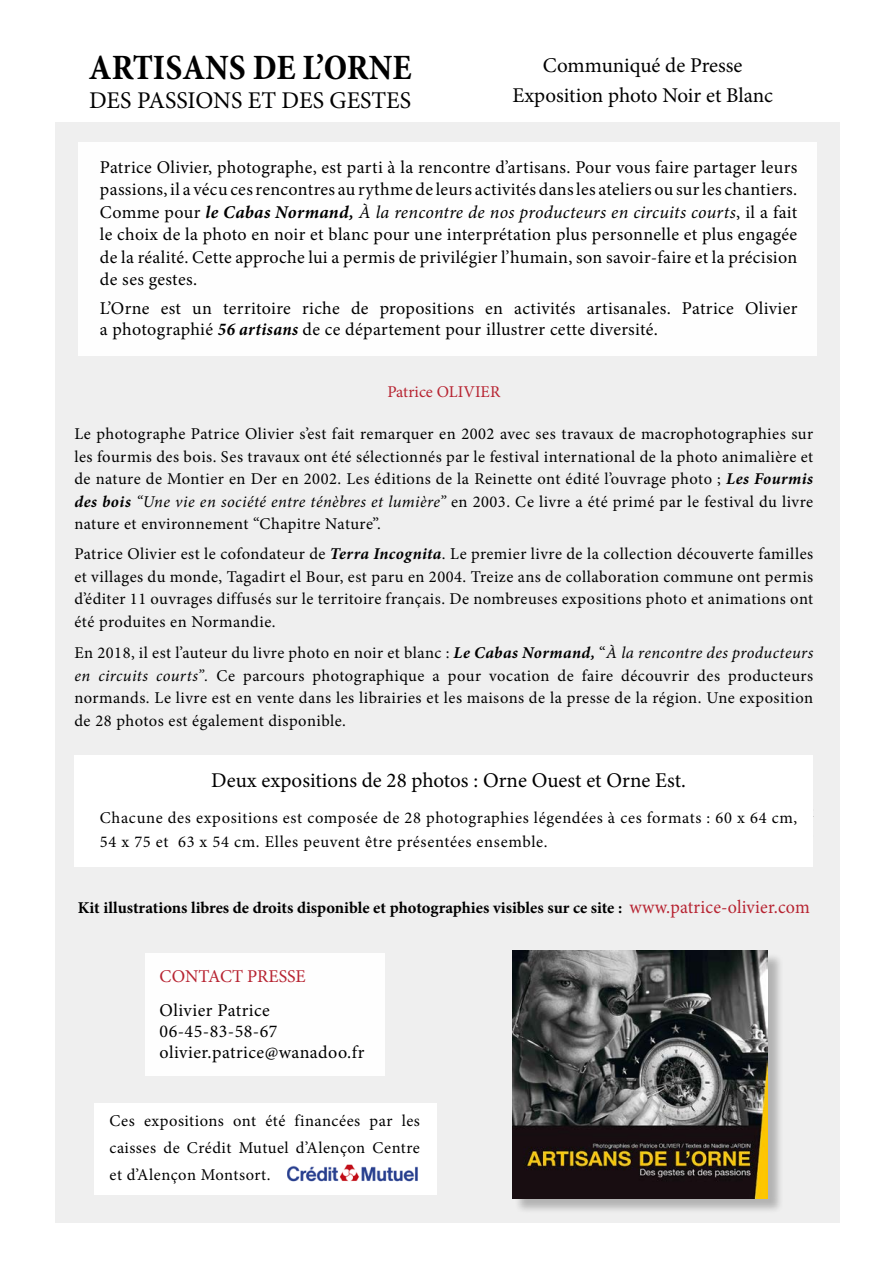
<style>
.page{position:relative;width:893px;height:1263px;background:#fff}
.page>*{position:absolute;margin:0;border:0;box-sizing:border-box;transform-origin:0 0}
.t1{font:700 condensed 36px "Minion Pro";color:#000}
.t2{font:24px "Minion Pro";letter-spacing:-.005em;color:#000}
.t3{font:21px/30px "Minion Pro";color:#000;text-align:center}
.t4{font:18px/22.5px "Minion Pro";letter-spacing:.02em;color:#000}
.t5{font:18px "Minion Pro";color:#b72331}
.t6{font:16.5px/22.5px "Minion Pro";letter-spacing:.03em;color:#000;text-align:justify}
.t7{font:700 16.5px "Minion Pro";color:#000}
.t8{font:16.5px "Minion Pro";color:#b72331}
.s1{font-weight:700;font-style:italic}
.s2{font-style:italic}
.s3{font-weight:700;font-style:italic;font-stretch:condensed}
.s4{font-weight:400;font-size:18.9px;color:#b72331}
</style>
<div class="page">
<div style="left:55px;top:122px;width:785px;height:1100px;background:#efefef"></div>
<div style="left:514px;top:952px;width:270px;height:262px;background:#000;opacity:.25"></div>
<img style="left:512px;top:950px;width:255px;height:248px">
<div style="left:78px;top:142px;width:738px;height:214px;background:#fefefe"></div>
<div style="left:146px;top:953px;width:239px;height:123px;background:#fefefe"></div>
<div style="left:95px;top:1103px;width:342px;height:92px;background:#fff"></div>
<div style="left:74px;top:755px;width:739px;height:112px;background:#fff"></div>
<img style="left:287px;top:1164px;width:131px;height:18px">
<h1 class="t1" style="left:89px;top:43px;width:324px">ARTISANS DE L’ORNE</h1>
<h2 class="t2" style="left:89px;top:84px;width:324px">DES PASSIONS ET DES GESTES</h2>
<p class="t3" style="left:512px;top:51px;width:262px">Communiqué de Presse<br>Exposition photo Noir et Blanc</p>
<p class="t4" style="left:100px;top:156px;width:699px;text-align:justify">Patrice Olivier, photographe, est parti à la rencontre d’artisans. Pour vous faire partager leurs passions, il a vécu ces rencontres au rythme de leurs activités dans les ateliers ou sur les chantiers.<br>Comme pour <span class="s1">le Cabas Normand,</span> <span class="s2">À la rencontre de nos producteurs en circuits courts</span>, il a fait le choix de la photo en noir et blanc pour une interprétation plus personnelle et plus engagée de la réalité. Cette approche lui a permis de privilégier l’humain, son savoir-faire et la précision de ses gestes.</p>
<p class="t4" style="left:100px;top:297px;width:699px;line-height:21px">L’Orne est un territoire riche de propositions en activités artisanales. Patrice Olivier a photographié <span class="s3">56 artisans</span> de ce département pour illustrer cette diversité.</p>
<p class="t8" style="left:387px;top:380px;width:114px">Patrice OLIVIER</p>
<p class="t6" style="left:74px;top:423px;width:740px">Le photographe Patrice Olivier s’est fait remarquer en 2002 avec ses travaux de macrophotographies sur les fourmis des bois. Ses travaux ont été sélectionnés par le festival international de la photo animalière et de nature de Montier en Der en 2002. Les éditions de la Reinette ont édité l’ouvrage photo ; <span class="s1">Les Fourmis des bois</span> <span class="s2">“Une vie en société entre ténèbres et lumière”</span> en 2003. Ce livre a été primé par le festival du livre nature et environnement “Chapitre Nature”.</p>
<p class="t6" style="left:74px;top:543px;width:740px">Patrice Olivier est le cofondateur de <span class="s1">Terra Incognita</span>. Le premier livre de la collection découverte familles et villages du monde, Tagadirt el Bour, est paru en 2004. Treize ans de collaboration commune ont permis d’éditer 11 ouvrages diffusés sur le territoire français. De nombreuses expositions photo et animations ont été produites en Normandie.</p>
<p class="t6" style="left:74px;top:642px;width:740px">En 2018, il est l’auteur du livre photo en noir et blanc : <span class="s1">Le Cabas Normand,</span> “<span class="s2">À la rencontre des producteurs en circuits courts”.</span> Ce parcours photographique a pour vocation de faire découvrir des producteurs normands. Le livre est en vente dans les librairies et les maisons de la presse de la région. Une exposition de 28 photos est également disponible.</p>
<p class="t3" style="left:211px;top:765px;width:476px">Deux expositions de 28 photos : Orne Ouest et Orne Est.</p>
<p class="t6" style="left:100px;top:806px;width:699px;line-height:24px">Chacune des expositions est composée de 28 photographies légendées à ces formats : 60 x 64 cm,<br>54 x 75 et 63 x 54 cm. Elles peuvent être présentées ensemble.</p>
<p class="t6" style="left:74px;top:800px;width:740px">Chacune des expositions est composée de 28 photographies légendées à ces formats : 60 x 64 cm, 54 x</p>
<p class="t7" style="left:78px;top:896px;width:733px">Kit illustrations libres de droits disponible et photographies visibles sur ce site : <span class="s4">www.patrice-olivier.com</span></p>
<p class="t5" style="left:160px;top:964px;width:148px">CONTACT PRESSE</p>
<p class="t4" style="left:160px;top:999px;width:206px;line-height:21px">Olivier Patrice<br>06-45-83-58-67 olivier.patrice@wanadoo.fr</p>
<p class="t6" style="left:109px;top:1107px;width:312px;line-height:27px">Ces expositions ont été financées par les caisses de Crédit Mutuel d’Alençon Centre et d’Alençon Montsort.</p>
</div>
